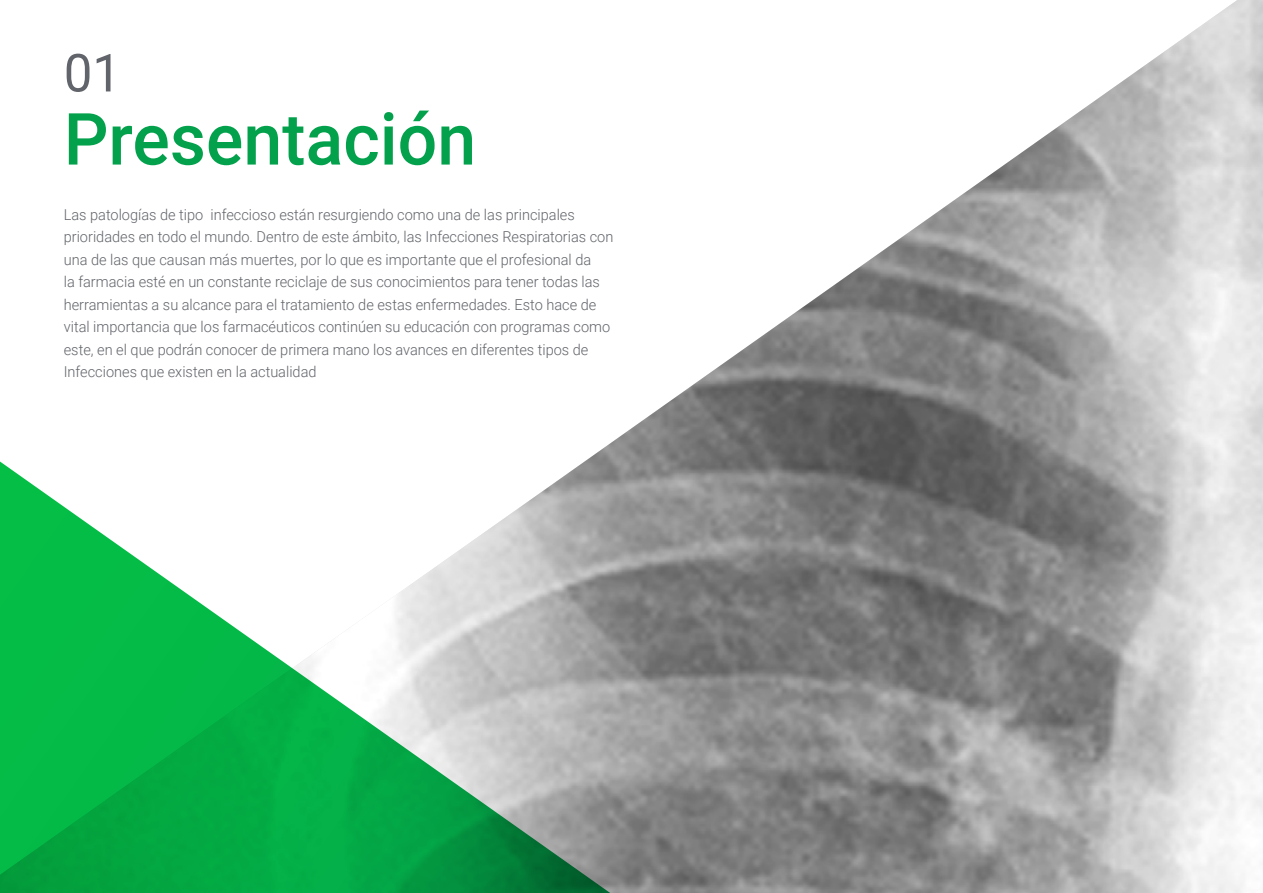
<style>
.page{position:relative;width:1263px;height:893px;background:#fff}
.page>*{position:absolute;margin:0;border:0;box-sizing:border-box;transform-origin:0 0}
.t1{font:500 72px "Roboto";color:#04a14d}
.t2{font:52.5px "Roboto";color:#61646a}
.t3{font:300 15px/22.5px "Roboto";color:#61646a}
</style>
<div class="page">
<img style="left:607px;top:0;width:656px;height:893px">
<svg style="left:0;top:446px;width:640px;height:447px"></svg>
<h2 class="t2" style="left:64px;top:36px;width:59px">01</h2>
<h1 class="t1" style="left:64px;top:89px;width:414px">Presentación</h1>
<p class="t3" style="left:64px;top:202px;width:551px">Las patologías de tipo infeccioso están resurgiendo como una de las principales prioridades en todo el mundo. Dentro de este ámbito, las Infecciones Respiratorias con una de las que causan más muertes, por lo que es importante que el profesional da<br>la farmacia esté en un constante reciclaje de sus conocimientos para tener todas las herramientas a su alcance para el tratamiento de estas enfermedades. Esto hace de vital importancia que los farmacéuticos continúen su educación con programas como este, en el que podrán conocer de primera mano los avances en diferentes tipos de Infecciones que existen en la actualidad</p>
</div>
